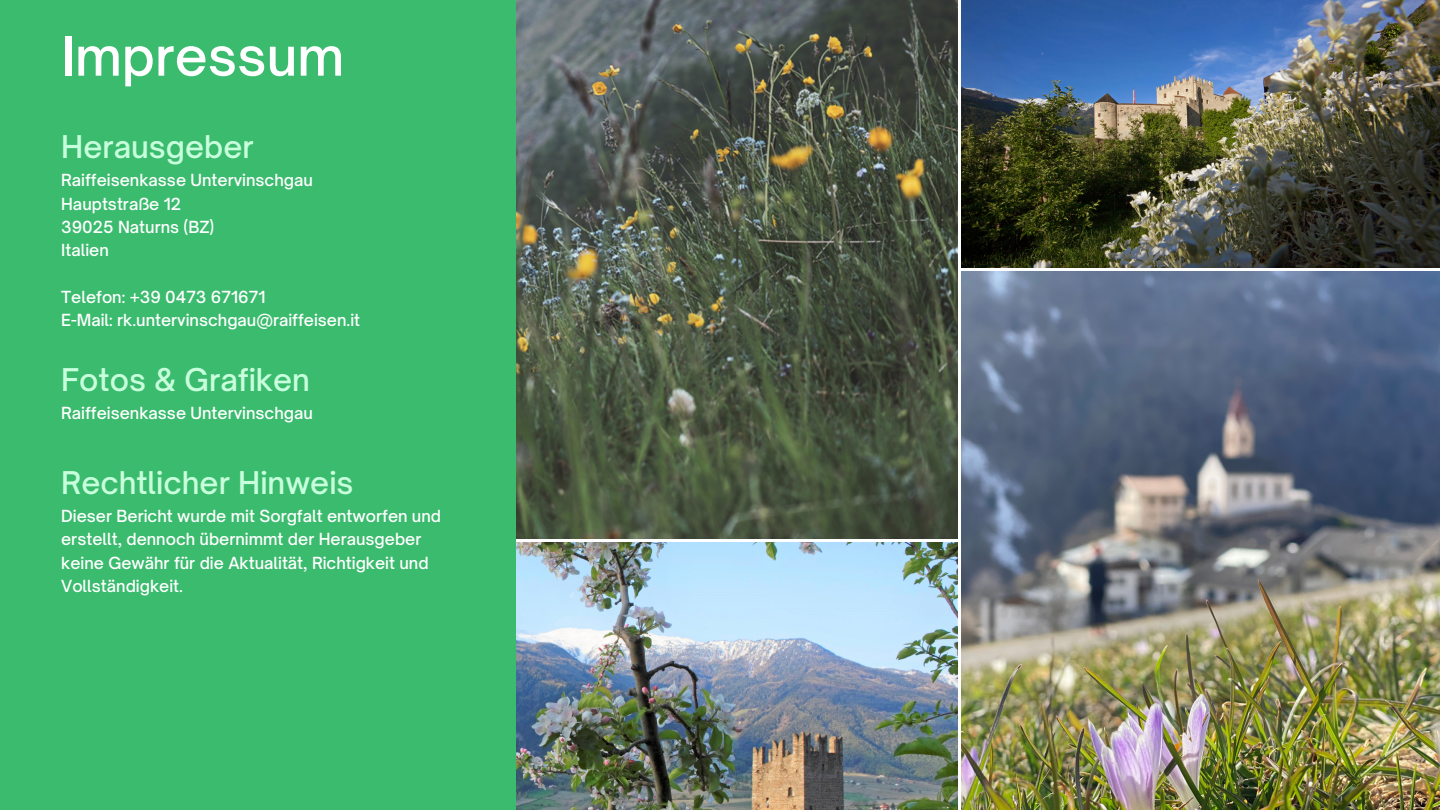
<style>
.page{position:relative;width:1440px;height:810px;background:#fff}
.page>*{position:absolute;margin:0;border:0;box-sizing:border-box;transform-origin:0 0}
.t1{font:500 52px "Open Sauce One";color:#fff}
.t2{font:500 30px "Open Sauce One";color:#c8ffdc}
.t3{font:500 16px/23.2px "Open Sauce One";color:#fff}
</style>
<div class="page">
<img style="left:516px;top:0;width:442px;height:539px">
<img style="left:516px;top:542px;width:442px;height:268px">
<img style="left:962px;top:272px;width:478px;height:538px">
<img style="left:962px;top:0;width:478px;height:268px">
<div style="left:0;top:0;width:516px;height:810px;background:#3abb6d"></div>
<p class="t1" style="left:61px;top:24px;width:285px">Impressum</p>
<p class="t2" style="left:61px;top:128px;width:194px">Herausgeber</p>
<p class="t3" style="left:61px;top:169px;width:253px">Raiffeisenkasse Untervinschgau</p>
<p class="t3" style="left:61px;top:192px;width:122px">Hauptstraße 12</p>
<p class="t3" style="left:61px;top:215px;width:155px">39025 Naturns (BZ)</p>
<p class="t3" style="left:61px;top:238px;width:49px">Italien</p>
<p class="t3" style="left:61px;top:285px;width:206px">Telefon: +39 0473 671671</p>
<p class="t3" style="left:61px;top:308px;width:301px">E-Mail: rk.untervinschgau@raiffeisen.it</p>
<p class="t2" style="left:61px;top:361px;width:250px">Fotos &amp; Grafiken</p>
<p class="t3" style="left:61px;top:402px;width:253px">Raiffeisenkasse Untervinschgau</p>
<p class="t2" style="left:61px;top:464px;width:294px">Rechtlicher Hinweis</p>
<p class="t3" style="left:61px;top:504px;width:381px">Dieser Bericht wurde mit Sorgfalt entworfen und erstellt, dennoch übernimmt der Herausgeber keine Gewähr für die Aktualität, Richtigkeit und Vollständigkeit.</p>
</div>
